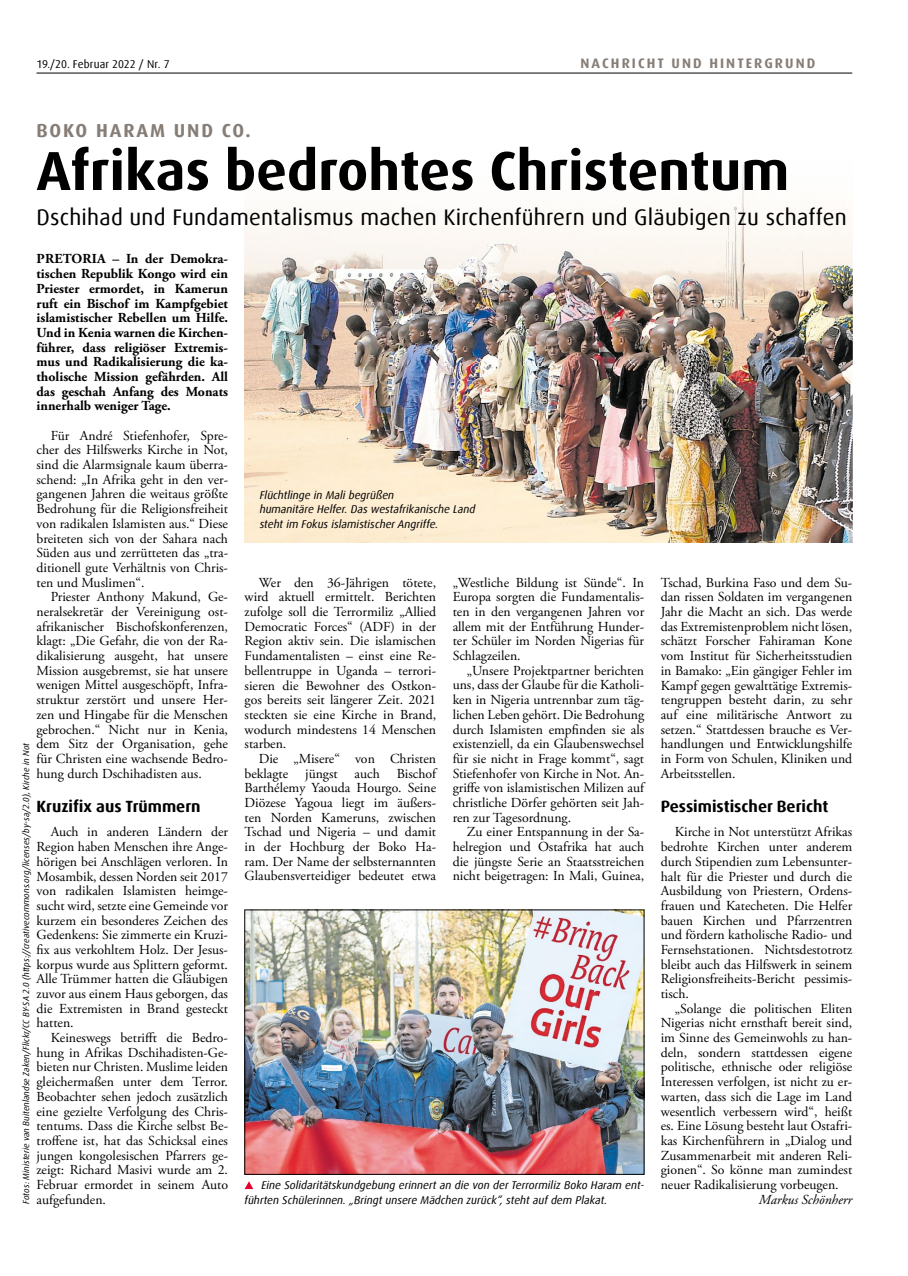
<style>
.page{position:relative;width:908px;height:1276px;background:#fff}
.page>*{position:absolute;margin:0;border:0;box-sizing:border-box;transform-origin:0 0}
.t1{font:700 55px "Dax Offc Pro";color:#000}
.t2{font:22.5px "Dax Offc Pro";letter-spacing:.01em;color:#000}
.t3{font:700 18.75px "Dax Offc Pro";letter-spacing:.1em;color:#867d76}
.t4{font:700 16.25px "Dax Offc Pro";color:#000}
.t5{font:13.75px/14.6px "Adobe Garamond Pro";color:#000;text-align:justify}
.t6{font:700 13.75px/14.6px "Adobe Garamond Pro";color:#000;text-align:justify}
.t7{font:700 13.75px "Dax Offc Pro";letter-spacing:.15em;color:#867d76}
.t8{font:italic 13.75px "Adobe Garamond Pro";color:#000}
.t9{font:italic 11.25px/14.8px "Dax Offc Pro";color:#000}
.t10{font:11.25px "Dax Offc Pro";letter-spacing:.01em;color:#000}
.t11{font:italic 8.75px "Dax Offc Pro";letter-spacing:-.01em;color:#000}
</style>
<div class="page">
<img style="left:244px;top:165px;width:607px;height:377px">
<hr style="left:36px;top:73px;width:815px;height:1px;background:#000">
<img style="left:246px;top:911px;width:396px;height:261px">
<svg style="left:244px;top:1181px;width:9px;height:8px"></svg>
<p class="t10" style="left:36px;top:56px;width:134px">19./20. Februar 2022 / Nr. 7</p>
<p class="t7" style="left:580px;top:54px;width:236px">NACHRICHT UND HINTERGRUND</p>
<h3 class="t3" style="left:36px;top:119px;width:216px">BOKO HARAM UND CO.</h3>
<h1 class="t1" style="left:36px;top:135px;width:754px">Afrikas bedrohtes Christentum</h1>
<h2 class="t2" style="left:36px;top:202px;width:811px">Dschihad und Fundamentalismus machen Kirchenführern und Gläubigen zu schaffen</h2>
<p class="t6" style="left:36px;top:252px;width:193px">PRETORIA – In der Demokra&shy;tischen Republik Kongo wird ein Priester ermordet, in Kamerun ruft ein Bischof im Kampfgebiet islamistischer Rebellen um Hilfe.<br>Und in Kenia warnen die Kirchen&shy;führer, dass religiöser Extremis&shy;mus und Radikalisierung die ka&shy;tholische Mission gefährden. All das geschah Anfang des Monats innerhalb weniger Tage.</p>
<p class="t5" style="left:36px;top:428px;width:193px;text-indent:14px">Für André Stiefenhofer, Spre&shy;cher des Hilfswerks Kirche in Not, sind die Alarmsignale kaum überra&shy;schend: „In Afrika geht in den ver&shy;gangenen Jahren die weitaus größte Bedrohung für die Religionsfreiheit von radikalen Islamisten aus.“ Diese breiteten sich von der Sahara nach Süden aus und zerrütteten das „tra&shy;ditionell gute Verhältnis von Chris&shy;ten und Muslimen“.</p>
<p class="t5" style="left:36px;top:590px;width:193px;text-indent:14px">Priester Anthony Makund, Ge&shy;neralsekretär der Vereinigung ost&shy;afrikanischer Bischofskonferenzen, klagt: „Die Gefahr, die von der Ra&shy;dikalisierung ausgeht, hat unsere Mission ausgebremst, sie hat unsere wenigen Mittel ausgeschöpft, Infra&shy;struktur zerstört und unsere Her&shy;zen und Hingabe für die Menschen gebrochen.“ Nicht nur in Kenia, dem Sitz der Organisation, gehe für Christen eine wachsende Bedro&shy;hung durch Dschihadisten aus.</p>
<p class="t4" style="left:36px;top:796px;width:165px">Kruzifix aus Trümmern</p>
<p class="t5" style="left:36px;top:825px;width:193px;text-indent:14px">Auch in anderen Ländern der Region haben Menschen ihre Ange&shy;hörigen bei Anschlägen verloren. In Mosambik, dessen Norden seit 2017 von radikalen Islamisten heimge&shy;sucht wird, setzte eine Gemeinde vor kurzem ein besonderes Zeichen des Gedenkens: Sie zimmerte ein Kruzi&shy;fix aus verkohltem Holz. Der Jesus&shy;korpus wurde aus Splittern geformt.<br>Alle Trümmer hatten die Gläubigen zuvor aus einem Haus geborgen, das die Extremisten in Brand gesteckt hatten.</p>
<p class="t5" style="left:36px;top:1031px;width:193px;text-indent:14px">Keineswegs betrifft die Bedro&shy;hung in Afrikas Dschihadisten-Ge&shy;bieten nur Christen. Muslime leiden gleichermaßen unter dem Terror.<br>Beobachter sehen jedoch zusätzlich eine gezielte Verfolgung des Chris&shy;tentums. Dass die Kirche selbst Be&shy;troffene ist, hat das Schicksal eines jungen kongolesischen Pfarrers ge&shy;zeigt: Richard Masivi wurde am 2.<br>Februar ermordet in seinem Auto aufgefunden.</p>
<p class="t11" style="left:21px;top:1203px;width:462px;rotate:-90deg">Fotos: Ministerie van Buitenlandse Zaken/Flickr/CC BY-SA 2.0 (https://creativecommons.org/licenses/by-sa/2.0), Kirche in Not</p>
<p class="t9" style="left:259px;top:487px;width:217px">Flüchtlinge in Mali begrüßen<br>humanitäre Helfer. Das westafrikanische Land steht im Fokus islamistischer Angriffe.</p>
<p class="t5" style="left:244px;top:575px;width:193px;text-indent:14px">Wer den 36-Jährigen tötete, wird aktuell ermittelt. Berichten zufolge soll die Terrormiliz „Allied Democratic Forces“ (ADF) in der Region aktiv sein. Die islamischen Fundamentalisten – einst eine Re&shy;bellentruppe in Uganda – terrori&shy;sieren die Bewohner des Ostkon&shy;gos bereits seit längerer Zeit. 2021 steckten sie eine Kirche in Brand, wodurch mindestens 14 Menschen starben.</p>
<p class="t5" style="left:244px;top:752px;width:193px;text-indent:14px">Die „Misere“ von Christen beklagte jüngst auch Bischof Barthélemy Yaouda Hourgo. Seine Diözese Yagoua liegt im äußers&shy;ten Norden Kameruns, zwischen Tschad und Nigeria – und damit in der Hochburg der Boko Ha&shy;ram. Der Name der selbsternannten Glaubensverteidiger bedeutet etwa</p>
<p class="t5" style="left:452px;top:575px;width:193px">„Westliche Bildung ist Sünde“. In Europa sorgten die Fundamentalis&shy;ten in den vergangenen Jahren vor allem mit der Entführung Hunder&shy;ter Schüler im Norden Nigerias für Schlagzeilen.</p>
<p class="t5" style="left:452px;top:663px;width:193px;text-indent:14px">„Unsere Projektpartner berichten uns, dass der Glaube für die Katholi&shy;ken in Nigeria untrennbar zum täg&shy;lichen Leben gehört. Die Bedrohung durch Islamisten empfinden sie als existenziell, da ein Glaubenswechsel für sie nicht in Frage kommt“, sagt Stiefenhofer von Kirche in Not. An&shy;griffe von islamistischen Milizen auf christliche Dörfer gehörten seit Jah&shy;ren zur Tagesordnung.</p>
<p class="t5" style="left:452px;top:825px;width:193px;text-indent:14px">Zu einer Entspannung in der Sa&shy;helregion und Ostafrika hat auch die jüngste Serie an Staatsstreichen nicht beigetragen: In Mali, Guinea,</p>
<p class="t9" style="left:261px;top:1177px;width:384px">Eine Solidaritätskundgebung erinnert an die von der Terrormiliz Boko Haram ent-</p>
<p class="t9" style="left:244px;top:1192px;width:364px">führten Schülerinnen. „Bringt unsere Mädchen zurück“, steht auf dem Plakat.</p>
<p class="t5" style="left:660px;top:575px;width:193px">Tschad, Burkina Faso und dem Su&shy;dan rissen Soldaten im vergangenen Jahr die Macht an sich. Das werde das Extremistenproblem nicht lösen, schätzt Forscher Fahiraman Kone vom Institut für Sicherheitsstudien in Bamako: „Ein gängiger Fehler im Kampf gegen gewalttätige Extremis&shy;tengruppen besteht darin, zu sehr auf eine militärische Antwort zu setzen.“ Stattdessen brauche es Ver&shy;handlungen und Entwicklungshilfe in Form von Schulen, Kliniken und Arbeitsstellen.</p>
<p class="t4" style="left:660px;top:796px;width:169px">Pessimistischer Bericht</p>
<p class="t5" style="left:660px;top:825px;width:193px;text-indent:14px">Kirche in Not unterstützt Afrikas bedrohte Kirchen unter anderem durch Stipendien zum Lebensunter&shy;halt für die Priester und durch die Ausbildung von Priestern, Ordens&shy;frauen und Katecheten. Die Helfer bauen Kirchen und Pfarrzentren und fördern katholische Radio- und Fernsehstationen. Nichtsdestotrotz bleibt auch das Hilfswerk in seinem Religionsfreiheits-Bericht pessimis&shy;tisch.</p>
<p class="t5" style="left:660px;top:1001px;width:193px;text-indent:14px">„Solange die politischen Eliten Nigerias nicht ernsthaft bereit sind, im Sinne des Gemeinwohls zu han&shy;deln, sondern stattdessen eigene politische, ethnische oder religiöse Interessen verfolgen, ist nicht zu er&shy;warten, dass sich die Lage im Land wesentlich verbessern wird“, heißt es. Eine Lösung besteht laut Ostafri&shy;kas Kirchenführern in „Dialog und Zusammenarbeit mit anderen Reli&shy;gionen“. So könne man zumindest neuer Radikalisierung vorbeugen.</p>
<p class="t8" style="left:758px;top:1191px;width:95px">Markus Schönherr</p>
</div>
